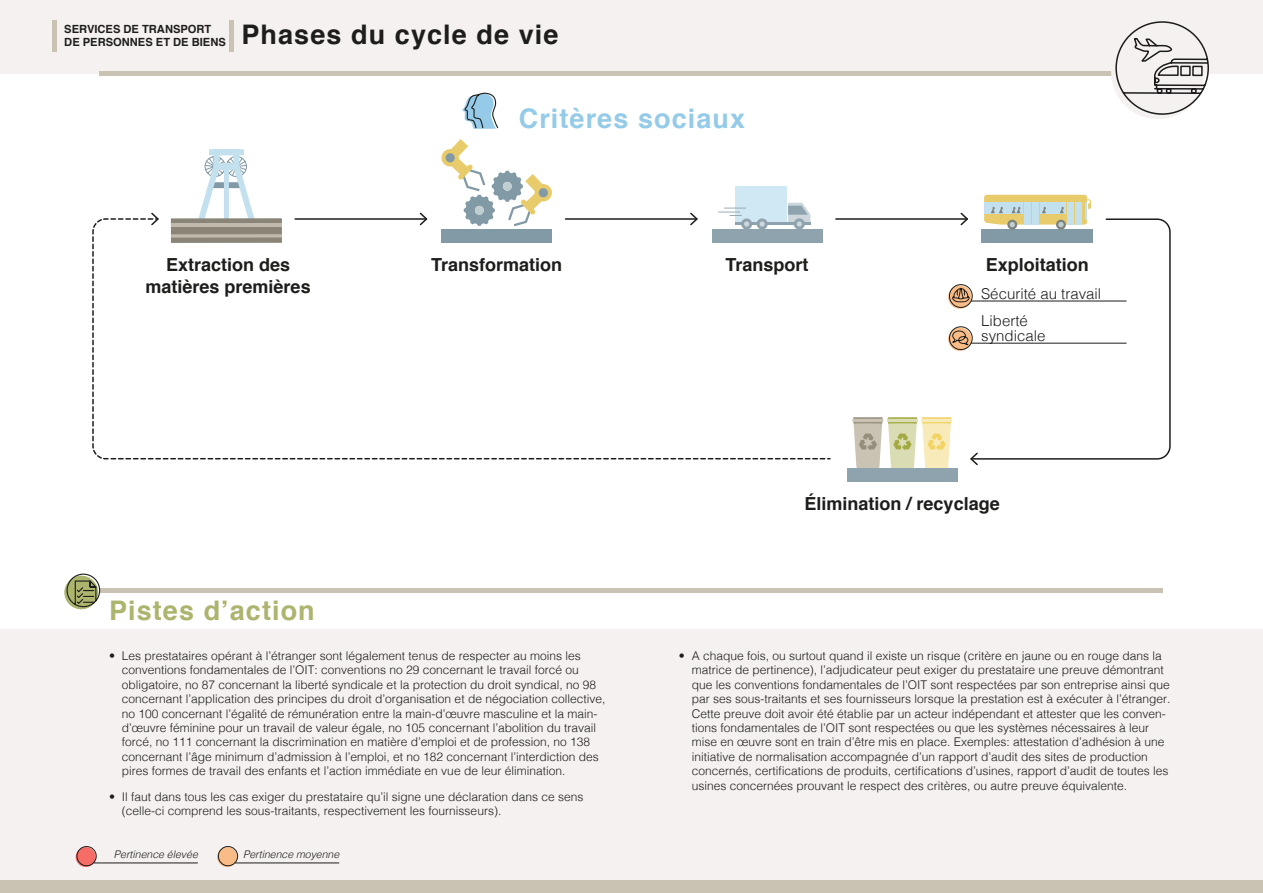
<style>
.page{position:relative;width:1263px;height:893px;background:#fff}
.page>*{position:absolute;margin:0;border:0;box-sizing:border-box;transform-origin:0 0}
.t1{font:700 27px "Helvetica";letter-spacing:.04em;color:#1d1d1b}
.id7537{font:700 27px "Helvetica";letter-spacing:.04em;color:#95cbe8}
.id7547{font:700 27px "Helvetica";letter-spacing:.04em;color:#adb46e}
.id7538{font:700 18px/21.6px "Helvetica";color:#1d1d1b;text-align:center}
.id7540{font:300 15px/15px "Helvetica";color:#1d1d1b}
.t2{font:300 12px/14.4px "Helvetica";color:#1d1d1b}
.t3{font:700 11.25px/13.5px "Helvetica";color:#1d1d1b}
.t4{font:italic 300 10.5px "Helvetica";color:#1d1d1b}
</style>
<div class="page">
<div style="left:0;top:629px;width:1263px;height:264px;background:#f5f1f0"></div>
<hr style="left:100px;top:588px;width:1063px;height:4px;background:#cac3b4">
<div style="left:0;top:880px;width:1263px;height:13px;background:#cac3b4"></div>
<div style="left:0;top:0;width:1263px;height:73px;background:#f5f1f0"></div>
<hr style="left:100px;top:71px;width:1063px;height:4px;background:#cac3b4">
<hr style="left:52px;top:20px;width:4px;height:31px;background:#cac3b4">
<hr style="left:229px;top:20px;width:4px;height:31px;background:#cac3b4">
<div style="left:1111px;top:26px;width:94px;height:93px;background:#f5f1f0;border-radius:50%"></div>
<svg style="left:419px;top:212px;width:7px;height:5px"></svg>
<svg style="left:690px;top:212px;width:6px;height:5px"></svg>
<svg style="left:92px;top:217px;width:739px;height:243px"></svg>
<svg style="left:111px;top:212px;width:49px;height:15px"></svg>
<hr style="left:836px;top:218px;width:131px;height:2px;background:#1d1d1b">
<svg style="left:959px;top:212px;width:9px;height:14px"></svg>
<svg style="left:973px;top:218px;width:198px;height:242px"></svg>
<svg style="left:970px;top:451px;width:9px;height:15px"></svg>
<div style="left:735px;top:186px;width:51px;height:39px;background:#d0e8f4"></div>
<hr style="left:735px;top:223px;width:75px;height:2px;background:#8fa3af">
<svg style="left:741px;top:218px;width:11px;height:12px"></svg>
<div style="left:757px;top:218px;width:11px;height:12px;background:#8fa3af;border-radius:50%"></div>
<svg style="left:759px;top:221px;width:6px;height:6px"></svg>
<svg style="left:794px;top:218px;width:11px;height:12px"></svg>
<svg style="left:788px;top:203px;width:22px;height:24px"></svg>
<svg style="left:718px;top:208px;width:31px;height:19px"></svg>
<div style="left:712px;top:230px;width:110px;height:13px;background:#8fa3af"></div>
<hr style="left:852px;top:419px;width:31px;height:3px;background:#cac3b4">
<hr style="left:853px;top:417px;width:30px;height:2px;background:#958e7d">
<svg style="left:853px;top:422px;width:29px;height:47px"></svg>
<hr style="left:887px;top:419px;width:31px;height:3px;background:#dadcb4">
<hr style="left:888px;top:417px;width:29px;height:2px;background:#a4aa43">
<hr style="left:921px;top:419px;width:31px;height:3px;background:#f9eaba">
<hr style="left:922px;top:417px;width:29px;height:2px;background:#f1d366">
<svg style="left:888px;top:422px;width:63px;height:47px"></svg>
<div style="left:847px;top:469px;width:110px;height:13px;background:#8fa3af"></div>
<div style="left:441px;top:229px;width:111px;height:14px;background:#8299a6"></div>
<svg style="left:441px;top:139px;width:112px;height:89px"></svg>
<svg style="left:538px;top:188px;width:10px;height:10px"></svg>
<svg style="left:1115px;top:21px;width:95px;height:94px"></svg>
<div style="left:982px;top:229px;width:111px;height:14px;background:#8299a6"></div>
<svg style="left:1007px;top:220px;width:10px;height:10px"></svg>
<svg style="left:1056px;top:220px;width:10px;height:10px"></svg>
<svg style="left:984px;top:195px;width:107px;height:32px;background:#d5d5ae"></svg>
<svg style="left:189px;top:149px;width:75px;height:96px"></svg>
<div style="left:171px;top:218px;width:111px;height:25px;background:#8a8578"></div>
<hr style="left:171px;top:224px;width:111px;height:3px;background:#bfbaab">
<svg style="left:171px;top:234px;width:111px;height:4px"></svg>
<hr style="left:971px;top:301px;width:155px;height:1px;background:#1d1d1b">
<hr style="left:971px;top:343px;width:155px;height:1px;background:#1d1d1b">
<svg style="left:948px;top:285px;width:23px;height:24px"></svg>
<svg style="left:949px;top:284px;width:24px;height:24px"></svg>
<svg style="left:948px;top:328px;width:23px;height:23px"></svg>
<svg style="left:949px;top:326px;width:24px;height:24px"></svg>
<hr style="left:235px;top:863px;width:104px;height:1px;background:#1d1d1b">
<div style="left:217px;top:847px;width:20px;height:20px;background:#f9bc87;border-radius:50%"></div>
<div style="left:218px;top:846px;width:20px;height:20px;border:1px solid #1d1d1b;border-radius:50%"></div>
<div style="left:76px;top:847px;width:20px;height:20px;background:#f66d68;border-radius:50%"></div>
<div style="left:77px;top:846px;width:20px;height:20px;border:1px solid #1d1d1b;border-radius:50%"></div>
<hr style="left:94px;top:863px;width:104px;height:1px;background:#1d1d1b">
<svg style="left:462px;top:92px;width:37px;height:37px"></svg>
<svg style="left:64px;top:576px;width:34px;height:33px"></svg>
<svg style="left:66px;top:573px;width:35px;height:35px"></svg>
<p class="t3" style="left:64px;top:22px;width:163px">SERVICES DE TRANSPORT<br>DE PERSONNES ET DE BIENS</p>
<h1 class="t1" style="left:242px;top:13px;width:318px">Phases du cycle de vie</h1>
<h3 class="id7537" style="left:519px;top:97px;width:228px">Critères sociaux</h3>
<h4 class="id7538" style="left:146px;top:254px;width:167px">Extraction des matières premières</h4>
<h4 class="id7538" style="left:431px;top:254px;width:133px">Transformation</h4>
<h4 class="id7538" style="left:725px;top:254px;width:85px">Transport</h4>
<h4 class="id7538" style="left:986px;top:254px;width:105px">Exploitation</h4>
<p class="id7540" style="left:981px;top:285px;width:122px">Sécurité au travail</p>
<p class="id7540" style="left:981px;top:312px;width:66px">Liberté syndicale</p>
<h4 class="id7547" style="left:109px;top:589px;width:207px">Pistes d’action</h4>
<p class="t2" style="left:122px;top:648px;width:485px;text-indent:-13px">• Les prestataires opérant à l’étranger sont légalement tenus de respecter au moins les conventions fondamentales de l’OIT: conventions no 29 concernant le travail forcé ou obligatoire, no 87 concernant la liberté syndicale et la protection du droit syndical, no 98 concernant l’application des principes du droit d’organisation et de négociation collective, no 100 concernant l’égalité de rémunération entre la main-d’œuvre masculine et la main&shy;d’œuvre féminine pour un travail de valeur égale, no 105 concernant l’abolition du travail forcé, no 111 concernant la discrimination en matière d’emploi et de profession, no 138 concernant l’âge minimum d’admission à l’emploi, et no 182 concernant l’interdiction des pires formes de travail des enfants et l’action immédiate en vue de leur élimination.</p>
<p class="t2" style="left:122px;top:789px;width:463px;text-indent:-13px">• Il faut dans tous les cas exiger du prestataire qu’il signe une déclaration dans ce sens (celle-ci comprend les sous-traitants, respectivement les fournisseurs).</p>
<p class="t4" style="left:114px;top:845px;width:86px">Pertinence élevée</p>
<p class="t4" style="left:243px;top:845px;width:98px">Pertinence moyenne</p>
<h4 class="id7538" style="left:804px;top:494px;width:197px">Élimination / recyclage</h4>
<p class="t2" style="left:692px;top:648px;width:480px;text-indent:-13px">• A chaque fois, ou surtout quand il existe un risque (critère en jaune ou en rouge dans la matrice de pertinence), l’adjudicateur peut exiger du prestataire une preuve démontrant que les conventions fondamentales de l’OIT sont respectées par son entreprise ainsi que par ses sous-traitants et ses fournisseurs lorsque la prestation est à exécuter à l’étranger.<br>Cette preuve doit avoir été établie par un acteur indépendant et attester que les conven&shy;tions fondamentales de l’OIT sont respectées ou que les systèmes nécessaires à leur mise en œuvre sont en train d’être mis en place. Exemples: attestation d’adhésion à une initiative de normalisation accompagnée d’un rapport d’audit des sites de production concernés, certifications de produits, certifications d’usines, rapport d’audit de toutes les usines concernées prouvant le respect des critères, ou autre preuve équivalente.</p>
</div>
